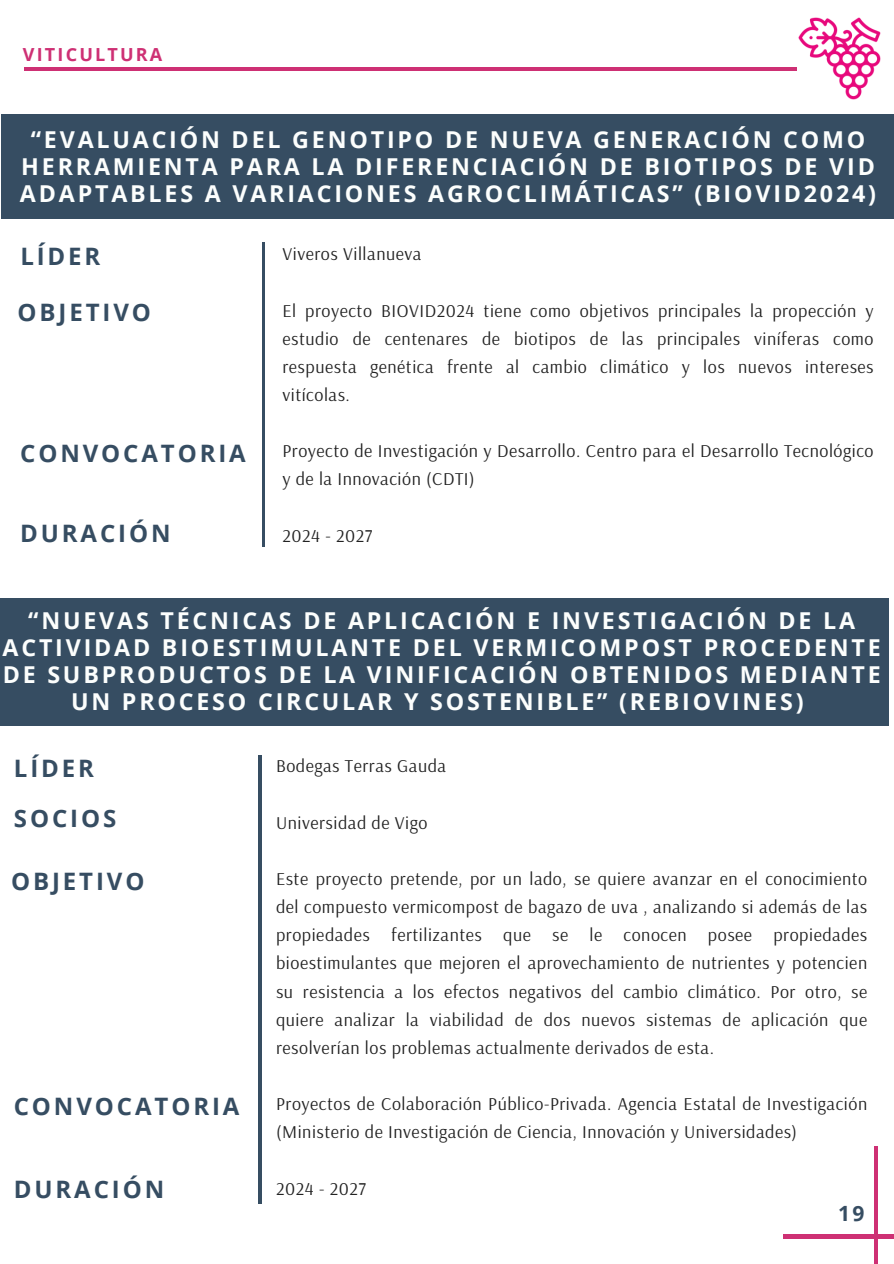
<style>
.page{position:relative;width:894px;height:1264px;background:#fff}
.page>*{position:absolute;margin:0;border:0;box-sizing:border-box;transform-origin:0 0}
.t1{font:700 24px "Open Sans";letter-spacing:.12em;color:#364d62}
.t2{font:700 23.25px/27px "Open Sans";letter-spacing:.12em;color:#fcfefd;text-align:center}
.t3{font:700 21px "Open Sans";color:#364d62}
.t4{font:18px/28.2px "Arsenal";letter-spacing:.03em;color:#222;text-align:justify}
.t5{font:700 18px "Open Sans";letter-spacing:.12em;color:#ce3074}
</style>
<div class="page">
<hr style="left:24px;top:67px;width:772px;height:3px;background:#ce3074">
<img style="left:785px;top:17px;width:96px;height:83px">
<svg style="left:873px;top:1146px;width:4px;height:117px"></svg>
<hr style="left:783px;top:1234px;width:110px;height:4px;background:#ce3074">
<div style="left:1px;top:115px;width:892px;height:104px;background:#364d62"></div>
<hr style="left:262px;top:243px;width:2px;height:304px;background:#364d62">
<div style="left:0;top:597px;width:888px;height:128px;background:#364d62"></div>
<hr style="left:259px;top:755px;width:2px;height:448px;background:#364d62">
<p class="t5" style="left:23px;top:42px;width:141px">VITICULTURA</p>
<h2 class="t2" style="left:20px;top:125px;width:857px">“EVALUACIÓN DEL GENOTIPO DE NUEVA GENERACIÓN COMO<br>HERRAMIENTA PARA LA DIFERENCIACIÓN DE BIOTIPOS DE VID<br>ADAPTABLES A VARIACIONES AGROCLIMÁTICAS” (BIOVID2024)</h2>
<h1 class="t1" style="left:20px;top:239px;width:82px">LÍDER</h1>
<h1 class="t1" style="left:17px;top:295px;width:135px">OBJETIVO</h1>
<p class="t1" style="left:20px;top:436px;width:227px">CONVOCATORIA</p>
<p class="t1" style="left:20px;top:516px;width:152px">DURACIÓN</p>
<p class="t4" style="left:282px;top:239px;width:141px">Viveros Villanueva</p>
<h1 class="t4" style="left:282px;top:296px;width:592px">El proyecto BIOVID2024 tiene como objetivos principales la propección y estudio de centenares de biotipos de las principales viníferas como respuesta genética frente al cambio climático y los nuevos intereses vitícolas.</h1>
<h1 class="t4" style="left:282px;top:436px;width:592px">Proyecto de Investigación y Desarrollo. Centro para el Desarrollo Tecnológico y de la Innovación (CDTI)</h1>
<h1 class="t4" style="left:282px;top:521px;width:92px">2024 - 2027</h1>
<p class="t2" style="left:3px;top:606px;width:879px">“NUEVAS TÉCNICAS DE APLICACIÓN E INVESTIGACIÓN DE LA ACTIVIDAD BIOESTIMULANTE DEL VERMICOMPOST PROCEDENTE DE SUBPRODUCTOS DE LA VINIFICACIÓN OBTENIDOS MEDIANTE UN PROCESO CIRCULAR Y SOSTENIBLE” (REBIOVINES)</p>
<h1 class="t1" style="left:14px;top:751px;width:82px">LÍDER</h1>
<p class="t1" style="left:14px;top:801px;width:104px">SOCIOS</p>
<h1 class="t1" style="left:11px;top:864px;width:135px">OBJETIVO</h1>
<p class="t1" style="left:14px;top:1089px;width:227px">CONVOCATORIA</p>
<p class="t1" style="left:14px;top:1172px;width:152px">DURACIÓN</p>
<h1 class="t4" style="left:276px;top:751px;width:172px">Bodegas Terras Gauda</h1>
<h1 class="t4" style="left:276px;top:807px;width:153px">Universidad de Vigo</h1>
<h1 class="t4" style="left:276px;top:864px;width:592px">Este proyecto pretende, por un lado, se quiere avanzar en el conocimiento del compuesto vermicompost de bagazo de uva , analizando si además de las propiedades fertilizantes que se le conocen posee propiedades bioestimulantes que mejoren el aprovechamiento de nutrientes y potencien su resistencia a los efectos negativos del cambio climático. Por otro, se quiere analizar la viabilidad de dos nuevos sistemas de aplicación que resolverían los problemas actualmente derivados de esta.</h1>
<p class="t4" style="left:276px;top:1089px;width:592px">Proyectos de Colaboración Público-Privada. Agencia Estatal de Investigación (Ministerio de Investigación de Ciencia, Innovación y Universidades)</p>
<h1 class="t4" style="left:276px;top:1173px;width:92px">2024 - 2027</h1>
<p class="t3" style="left:837px;top:1198px;width:28px">19</p>
</div>
